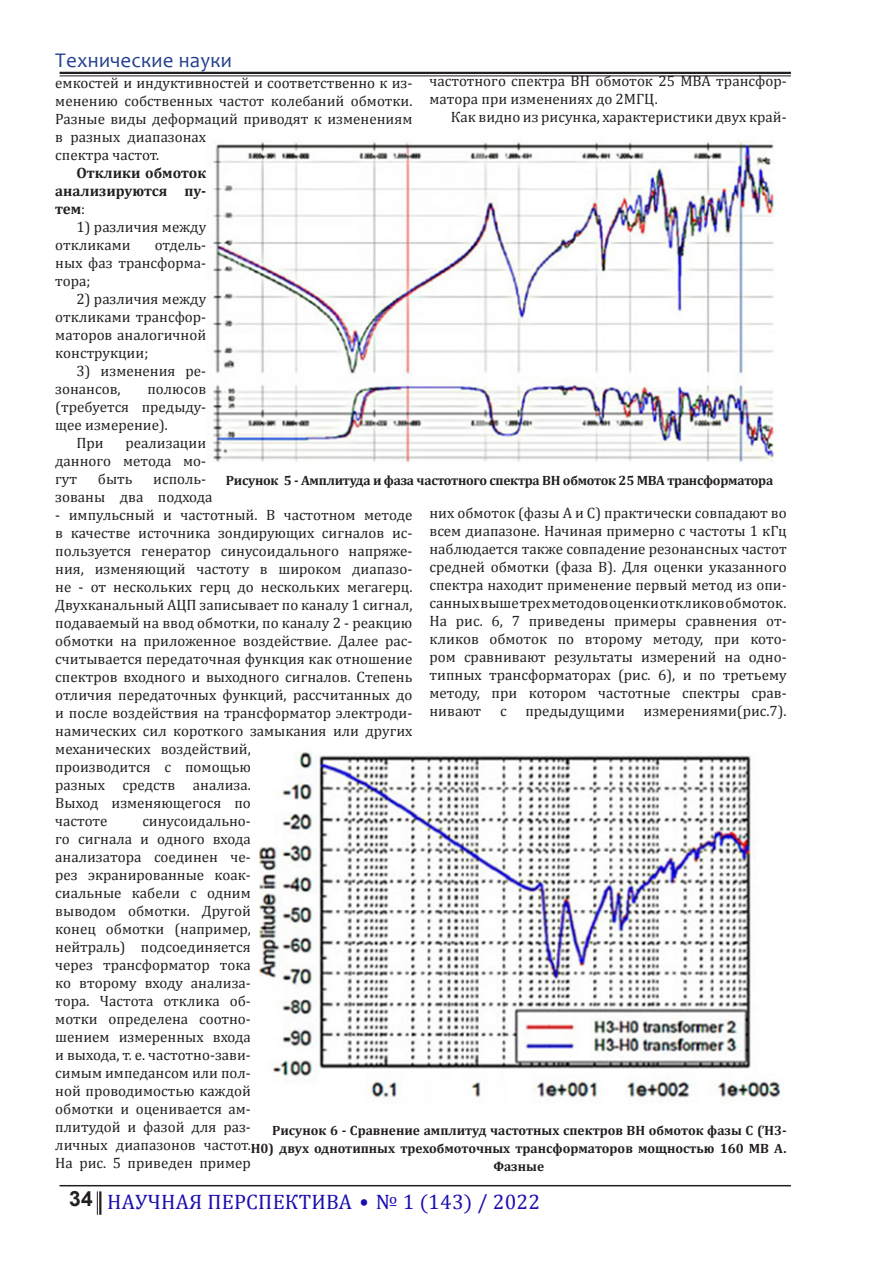
<style>
.page{position:relative;width:893px;height:1263px;background:#fff}
.page>*{position:absolute;margin:0;border:0;box-sizing:border-box;transform-origin:0 0}
.t1{font:21px "Cambria Math";letter-spacing:.01em;color:#1a0eaf}
.t2{font:21px "Candara";letter-spacing:.01em;color:#253f8e}
.t3{font:15px/18px "Cambria";color:#231f20}
.t4{font:700 15px/18px "Cambria";color:#231f20;text-align:justify}
.t5{font:700 13.5px "Cambria";color:#231f20}
.t6{font:700 13.5px "Cambria";letter-spacing:-.02em;color:#231f20}
.s1{font-weight:400}
.s2{font-family:"Candara";font-weight:700}
</style>
<div class="page">
<hr style="left:60px;top:76px;width:731px;height:1px;background:#231f20">
<hr style="left:60px;top:72px;width:731px;height:2px;background:#231f20">
<hr style="left:60px;top:1185px;width:731px;height:1px;background:#231f20">
<hr style="left:99px;top:1191px;width:2px;height:24px;background:#231f20">
<svg style="left:97px;top:1191px;width:1px;height:24px"></svg>
<img style="left:213px;top:141px;width:561px;height:322px">
<img style="left:259px;top:752px;width:521px;height:348px">
<p class="t2" style="left:55px;top:47px;width:178px">Технические науки</p>
<p class="t3" style="left:55px;top:74px;width:359px">емкостей и индуктивностей и соответственно к из&shy;менению собственных частот колебаний обмотки.<br>Разные виды деформаций приводят к изменениям в разных диапазонах<br>спектра частот.</p>
<p class="t4" style="left:55px;top:164px;width:152px;text-indent:21px">Отклики обмоток анализируются пу&shy;тем<span class="s1">:</span></p>
<p class="t3" style="left:55px;top:218px;width:152px;text-indent:21px">1) различия между откликами</p>
<p class="t3" style="left:429px;top:72px;width:359px">частотного спектра ВН обмоток 25 МВА трансфор&shy;матора при изменениях до 2МГЦ.</p>
<p class="t3" style="left:451px;top:108px;width:337px">Как видно из рисунка, характеристики двух край-</p>
<p class="t3" style="left:55px;top:236px;width:152px;text-align:justify;text-indent:99px">отдель&shy;ных фаз трансформа&shy;тора;</p>
<p class="t3" style="left:55px;top:290px;width:152px;text-align:justify;text-indent:21px">2) различия между откликами трансфор&shy;маторов аналогичной конструкции;</p>
<p class="t3" style="left:55px;top:362px;width:152px;text-indent:21px">3) изменения ре&shy;зонансов,</p>
<p class="t3" style="left:55px;top:380px;width:152px;text-align:justify;text-indent:92px">полюсов (требуется предыду&shy;щее измерение).</p>
<p class="t3" style="left:77px;top:434px;width:29px">При</p>
<p class="t3" style="left:55px;top:434px;width:152px;text-align:justify;text-indent:70px">реализации данного метода мо&shy;гут</p>
<p class="t3" style="left:98px;top:470px;width:36px">быть</p>
<p class="t6" style="left:226px;top:470px;width:549px">Рисунок 5 - Амплитуда и фаза частотного спектра ВН обмоток 25 МВА трансформатора</p>
<p class="t3" style="left:55px;top:470px;width:159px;text-indent:98px">исполь&shy;зованы два подхода</p>
<p class="t3" style="left:55px;top:506px;width:359px">- импульсный и частотный. В частотном методе в качестве источника зондирующих сигналов ис&shy;пользуется генератор синусоидального напряже&shy;ния, изменяющий частоту в широком диапазо&shy;не - от нескольких герц до нескольких мегагерц.<br>Двухканальный АЦП записывает по каналу 1 сигнал, подаваемый на ввод обмотки, по каналу 2 - реакцию обмотки на приложенное воздействие. Далее рас&shy;считывается передаточная функция как отношение спектров входного и выходного сигналов. Степень отличия передаточных функций, рассчитанных до и после воздействия на трансформатор электроди&shy;намических сил короткого замыкания или других механических воздействий,<br>производится с помощью<br>разных средств анализа.<br>Выход изменяющегося по<br>частоте</p>
<p class="t3" style="left:429px;top:504px;width:359px;text-align:justify">них обмоток (фазы А и С) практически совпадают во всем диапазоне. Начиная примерно с частоты 1 кГц наблюдается также совпадение резонансных частот средней обмотки (фаза В). Для оценки указанного спектра находит применение первый метод из опи&shy;санных выше трех методов оценки откликов обмоток.<br>На рис. 6, 7 приведены примеры сравнения от&shy;кликов обмоток по второму методу, при кото&shy;ром сравнивают результаты измерений на одно&shy;типных трансформаторах (рис. 6), и по третьему методу, при котором частотные спектры срав&shy;нивают с предыдущими измерениями(рис.7).</p>
<p class="t3" style="left:55px;top:812px;width:197px;text-align:justify;text-indent:87px">синусоидально&shy;го сигнала и одного входа анализатора соединен че&shy;рез экранированные коак&shy;сиальные кабели с одним выводом обмотки. Другой конец обмотки (например, нейтраль) подсоединяется через трансформатор тока ко второму входу анализа&shy;тора. Частота отклика об&shy;мотки определена соотно&shy;шением измеренных входа и выхода, т. е. частотно-зави&shy;симым импедансом или пол&shy;ной проводимостью каждой обмотки и оценивается ам&shy;плитудой и фазой для раз&shy;личных диапазонов частот.<br>На рис. 5 приведен пример</p>
<p class="t5" style="left:272px;top:1121px;width:516px">Рисунок 6 - Сравнение амплитуд частотных спектров ВН обмоток фазы С (Ή3-</p>
<p class="t5" style="left:251px;top:1139px;width:537px">Η0) двух однотипных трехобмоточных трансформаторов мощностью 160 MB А.</p>
<p class="t5" style="left:493px;top:1157px;width:52px">Фазные</p>
<h1 class="t1" style="left:69px;top:1189px;width:472px"><sup>34</sup> НАУЧНАЯ ПЕРСПЕКТИВА <span class="s2">•</span> № 1 (143) / 2022</h1>
</div>
